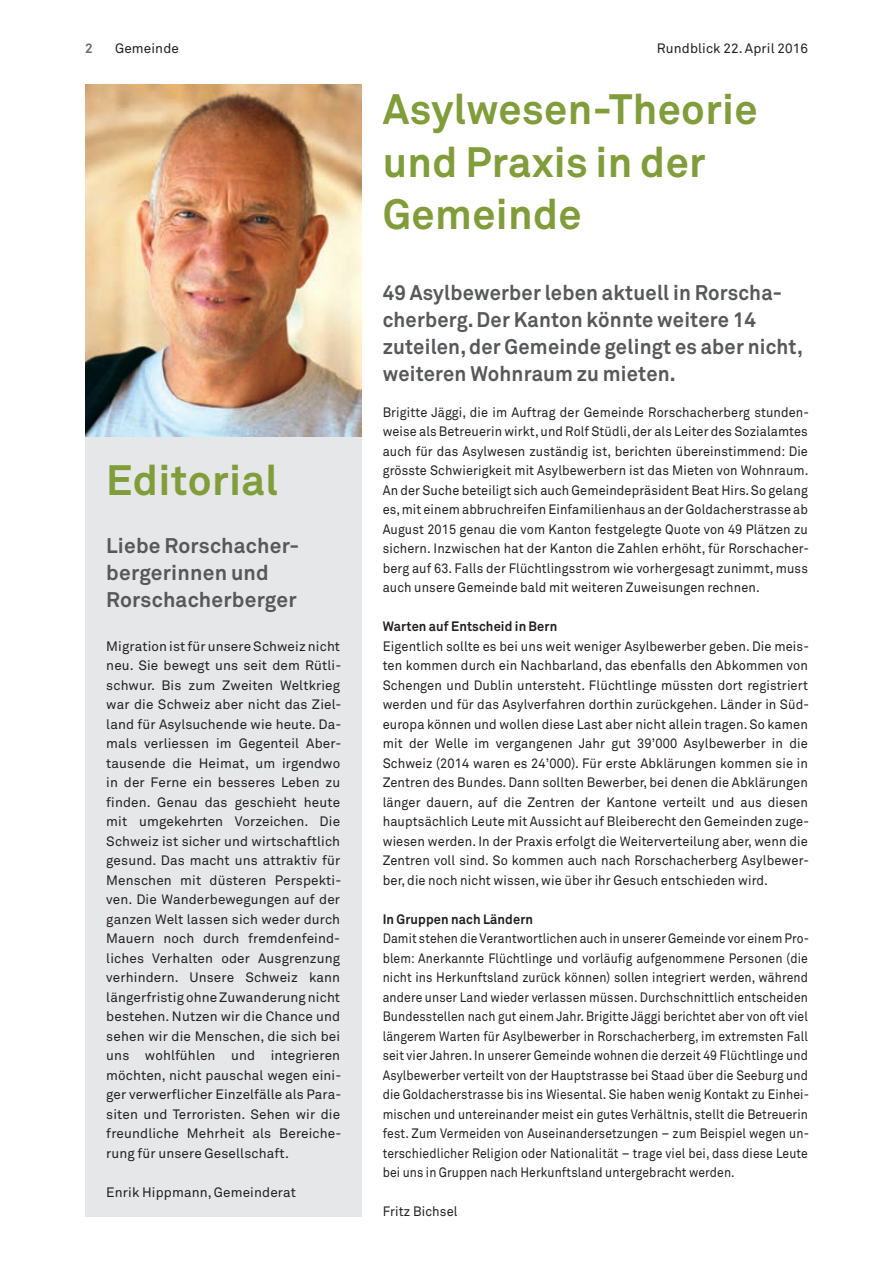
<style>
.page{position:relative;width:893px;height:1263px;background:#fff}
.page>*{position:absolute;margin:0;border:0;box-sizing:border-box;transform-origin:0 0}
.t1{font:700 42px/52.5px "Akkurat";letter-spacing:.01em;color:#809d3a}
.t2{font:700 21px/27px "Akkurat";letter-spacing:.01em;color:#57585a;scale:.96 1}
.t3{font:700 21px/27px "Akkurat";letter-spacing:.01em;color:#57585a}
.t4{font:13.5px/19.5px "Akkurat";letter-spacing:.01em;color:#231f20;text-align:justify}
.t5{font:13.5px/19.5px "Akkurat";letter-spacing:.01em;color:#231f20;text-align:justify;scale:.9 1}
.t6{font:13.5px/19.5px "Akkurat";letter-spacing:.01em;color:#231f20;text-align:justify;scale:.95 1}
.t7{font:13.5px/19.5px "Akkurat";letter-spacing:.01em;color:#231f20;text-align:justify;scale:.94 1}
.t8{font:700 13.5px "Akkurat";letter-spacing:.01em;color:#231f20;scale:.95 1}
.t9{font:700 13.5px "Akkurat";color:#6c6d70}
</style>
<div class="page">
<div style="left:85px;top:85px;width:276px;height:1131px;background:#e6e7e9"></div>
<img style="left:85px;top:84px;width:276px;height:352px">
<p class="t9" style="left:85px;top:40px;width:9px">2</p>
<p class="t4" style="left:115px;top:39px;width:65px">Gemeinde</p>
<p class="t4" style="left:657px;top:39px;width:153px">Rundblick 22. April 2016</p>
<h1 class="t1" style="left:383px;top:83px;width:376px">Asylwesen-Theorie und Praxis in der<br>Gemeinde</h1>
<h1 class="t1" style="left:106px;top:454px;width:173px">Editorial</h1>
<h2 class="t3" style="left:106px;top:532px;width:195px">Liebe Rorschacher&shy;bergerinnen und<br>Rorschacherberger</h2>
<p class="t4" style="left:106px;top:636px;width:237px">Migration ist für unsere Schweiz nicht neu. Sie bewegt uns seit dem Rütli&shy;schwur. Bis zum Zweiten Weltkrieg war die Schweiz aber nicht das Ziel&shy;land für Asylsuchende wie heute. Da&shy;mals verliessen im Gegenteil Aber&shy;tausende die Heimat, um irgendwo in der Ferne ein besseres Leben zu finden. Genau das geschieht heute mit umgekehrten Vorzeichen. Die Schweiz ist sicher und wirtschaftlich gesund. Das macht uns attraktiv für Menschen mit düsteren Perspekti&shy;ven. Die Wanderbewegungen auf der ganzen Welt lassen sich weder durch Mauern noch durch fremdenfeind&shy;liches Verhalten oder Ausgrenzung verhindern. Unsere Schweiz kann längerfristig ohne Zuwanderung nicht bestehen. Nutzen wir die Chance und sehen wir die Menschen, die sich bei uns wohlfühlen und integrieren möchten, nicht pauschal wegen eini&shy;ger verwerflicher Einzelfälle als Para&shy;siten und Terroristen. Sehen wir die freundliche Mehrheit als Bereiche&shy;rung für unsere Gesellschaft.</p>
<p class="t4" style="left:106px;top:1182px;width:191px">Enrik Hippmann, Gemeinderat</p>
<h2 class="t2" style="left:383px;top:279px;width:439px">49 Asylbewerber leben aktuell in Rorscha&shy;cherberg. Der Kanton könnte weitere 14 zuteilen, der Gemeinde gelingt es aber nicht, weiteren Wohnraum zu mieten.</h2>
<p class="t7" style="left:383px;top:402px;width:455px">Brigitte Jäggi, die im Auftrag der Gemeinde Rorschacherberg stunden&shy;weise als Betreuerin wirkt, und Rolf Stüdli, der als Leiter des Sozialamtes auch für das Asylwesen zuständig ist, berichten übereinstimmend: Die grösste Schwierigkeit mit Asylbewerbern ist das Mieten von Wohnraum.<br>An der Suche beteiligt sich auch Gemeindepräsident Beat Hirs. So gelang es, mit einem abbruchreifen Einfamilienhaus an der Goldacherstrasse ab August 2015 genau die vom Kanton festgelegte Quote von 49 Plätzen zu sichern. Inzwischen hat der Kanton die Zahlen erhöht, für Rorschacher&shy;berg auf 63. Falls der Flüchtlingsstrom wie vorhergesagt zunimmt, muss auch unsere Gemeinde bald mit weiteren Zuweisungen rechnen.</p>
<p class="t8" style="left:383px;top:618px;width:185px">Warten auf Entscheid in Bern</p>
<p class="t6" style="left:383px;top:636px;width:450px">Eigentlich sollte es bei uns weit weniger Asylbewerber geben. Die meis&shy;ten kommen durch ein Nachbarland, das ebenfalls den Abkommen von Schengen und Dublin untersteht. Flüchtlinge müssten dort registriert werden und für das Asylverfahren dorthin zurückgehen. Länder in Süd&shy;europa können und wollen diese Last aber nicht allein tragen. So kamen mit der Welle im vergangenen Jahr gut 39’000 Asylbewerber in die Schweiz (2014 waren es 24’000). Für erste Abklärungen kommen sie in Zentren des Bundes. Dann sollten Bewerber, bei denen die Abklärungen länger dauern, auf die Zentren der Kantone verteilt und aus diesen hauptsächlich Leute mit Aussicht auf Bleiberecht den Gemeinden zuge&shy;wiesen werden. In der Praxis erfolgt die Weiterverteilung aber, wenn die Zentren voll sind. So kommen auch nach Rorschacherberg Asylbewer&shy;ber, die noch nicht wissen, wie über ihr Gesuch entschieden wird.</p>
<p class="t8" style="left:383px;top:910px;width:160px">In Gruppen nach Ländern</p>
<p class="t5" style="left:383px;top:929px;width:475px">Damit stehen die Verantwortlichen auch in unserer Gemeinde vor einem Pro&shy;blem: Anerkannte Flüchtlinge und vorläufig aufgenommene Personen (die nicht ins Herkunftsland zurück können) sollen integriert werden, während andere unser Land wieder verlassen müssen. Durchschnittlich entscheiden Bundesstellen nach gut einem Jahr. Brigitte Jäggi berichtet aber von oft viel längerem Warten für Asylbewerber in Rorschacherberg, im extremsten Fall seit vier Jahren. In unserer Gemeinde wohnen die derzeit 49 Flüchtlinge und Asylbewerber verteilt von der Hauptstrasse bei Staad über die Seeburg und die Goldacherstrasse bis ins Wiesental. Sie haben wenig Kontakt zu Einhei&shy;mischen und untereinander meist ein gutes Verhältnis, stellt die Betreuerin fest. Zum Vermeiden von Auseinandersetzungen – zum Beispiel wegen un&shy;terschiedlicher Religion oder Nationalität – trage viel bei, dass diese Leute bei uns in Gruppen nach Herkunftsland untergebracht werden.</p>
<p class="t6" style="left:383px;top:1202px;width:80px">Fritz Bichsel</p>
</div>
